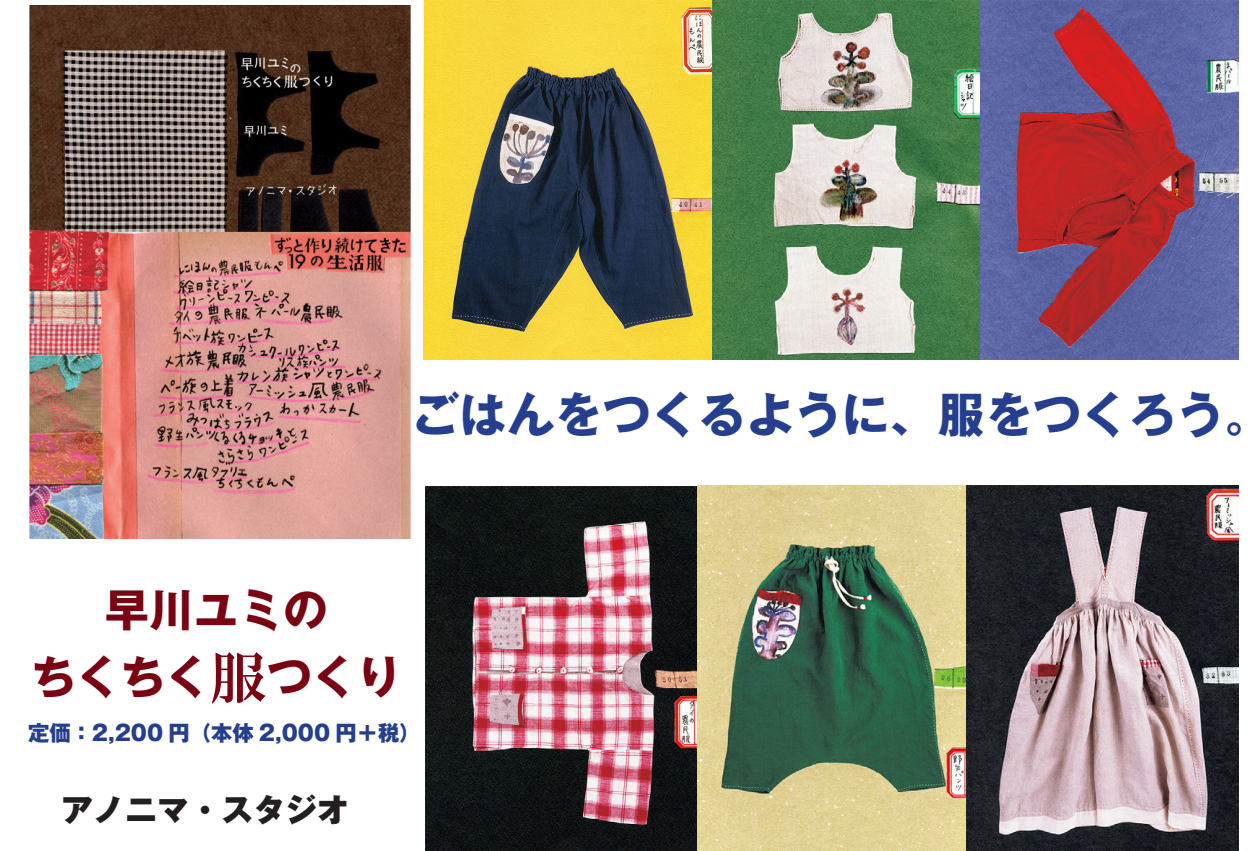
<style>
.page{position:relative;width:1259px;height:851px;background:#fff}
.page>*{position:absolute;margin:0;border:0;box-sizing:border-box;transform-origin:0 0}
.t1{font:700 47.7px "Gothic MB101 Pro";color:#253f8e}
.t2{font:700 44.7px/67.5px "Gothic MB101 Pro";color:#790213;text-align:center}
.t3{font:32.1px "Gothic MB101 hea";color:#231f20}
.t4{font:21.3px "Gothic MB101 hea";color:#253f8e}
.s1{font-family:"HGS Mincho E";font-weight:400;font-size:57.3px}
</style>
<div class="page">
<img style="left:424px;top:0;width:814px;height:359px">
<img style="left:30px;top:5px;width:381px;height:533px">
<img style="left:426px;top:487px;width:271px;height:363px">
<img style="left:697px;top:485px;width:269px;height:365px">
<img style="left:966px;top:485px;width:272px;height:365px">
<p class="t1" style="left:411px;top:375px;width:862px">ごはんをつくるように、服をつくろう。</p>
<p class="t2" style="left:31px;top:570px;width:371px">早川ユミの<br>ちくちく<span class="s1">服</span>つくり</p>
<p class="t4" style="left:28px;top:716px;width:394px">定価：2,200 円（本体 2,000 円＋税(</p>
<p class="t3" style="left:61px;top:786px;width:289px">アノニマ・スタジオ</p>
</div>
